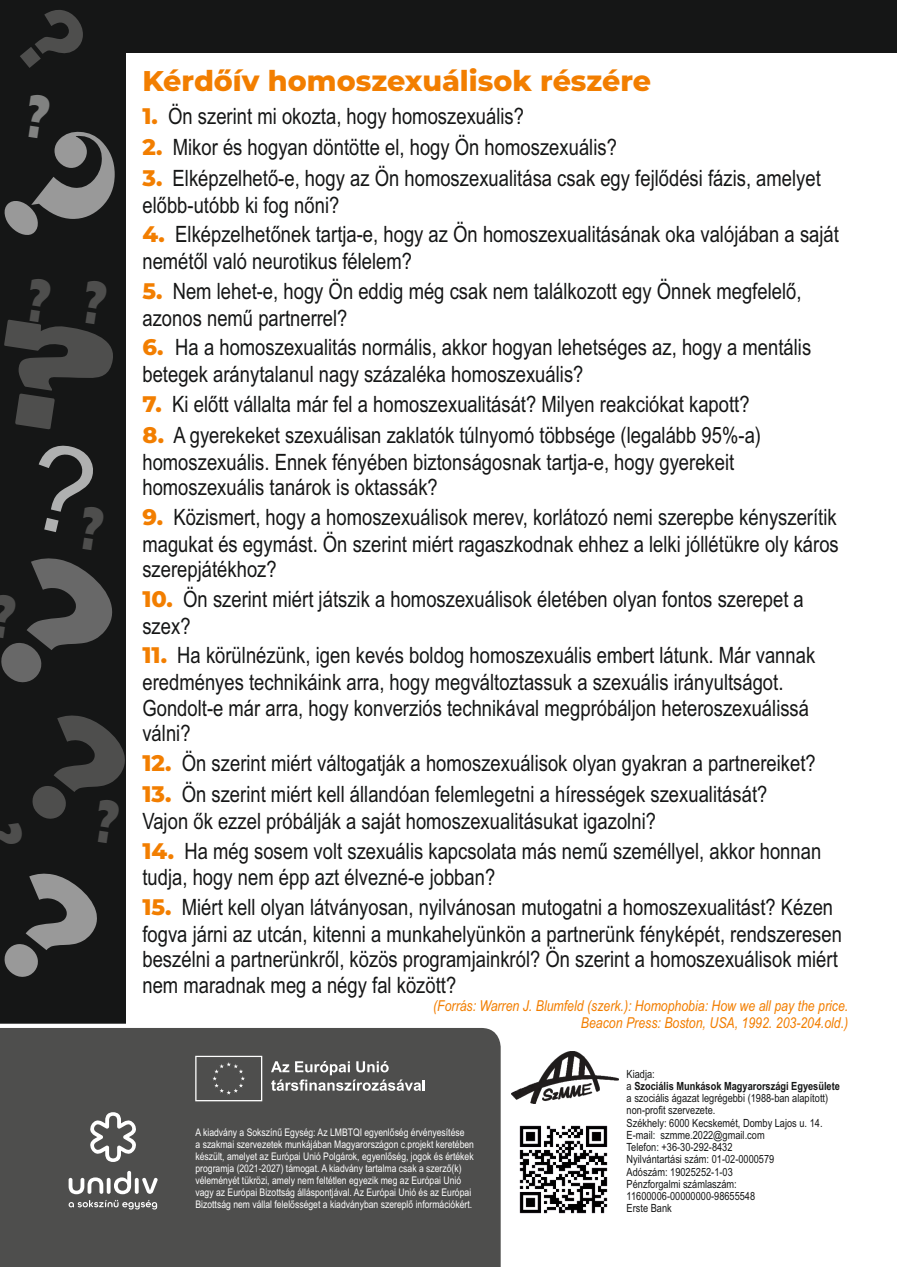
<style>
.page{position:relative;width:897px;height:1267px;background:#fff}
.page>*{position:absolute;margin:0;border:0;box-sizing:border-box;transform-origin:0 0}
.t1{font:800 28.5px "Montserrat";color:#f27e00}
.t2{font:22.5px/26.8px "Arial Narrow";color:#151616}
.t3{font:italic 15px/16.8px "Arial Narrow";color:#f27e00;text-align:right}
.t4{font:11.25px/12.3px "Arial Narrow";color:#151616}
.t5{font:10.5px/11.9px "Arial Narrow";color:#fff}
.s1{font-family:"Montserrat";font-weight:800;color:#f27e00}
.s2{font-weight:700}
</style>
<div class="page">
<div style="left:0;top:0;width:125px;height:1267px;background:#151616"></div>
<div style="left:0;top:1021px;width:501px;height:246px;background:#4e4e4d"></div>
<svg style="left:90px;top:1112px;width:46px;height:50px"></svg>
<svg style="left:69px;top:1170px;width:89px;height:39px"></svg>
<svg style="left:271px;top:1061px;width:154px;height:29px"></svg>
<svg style="left:195px;top:1055px;width:67px;height:46px"></svg>
<div style="left:0;top:0;width:897px;height:53px;background:#151616"></div>
<img style="left:511px;top:1051px;width:108px;height:52px">
<img style="left:519px;top:1125px;width:89px;height:89px">
<svg style="left:125px;top:277px;width:1px;height:571px"></svg>
<svg style="left:125px;top:93px;width:1px;height:169px"></svg>
<p class="t1" style="left:142px;top:63px;width:510px">Kérdőív homoszexuálisok részére</p>
<p class="t2" style="left:142px;top:104px;width:383px"><span class="s1">1.</span> Ön szerint mi okozta, hogy homoszexuális?</p>
<p class="t2" style="left:142px;top:135px;width:476px"><span class="s1">2.</span> Mikor és hogyan döntötte el, hogy Ön homoszexuális?</p>
<p class="t2" style="left:142px;top:166px;width:680px"><span class="s1">3.</span> Elképzelhető-e, hogy az Ön homoszexualitása csak egy fejlődési fázis, amelyet előbb-utóbb ki fog nőni?</p>
<p class="t2" style="left:142px;top:223px;width:698px"><span class="s1">4.</span> Elképzelhetőnek tartja-e, hogy az Ön homoszexualitásának oka valójában a saját nemétől való neurotikus félelem?</p>
<p class="t2" style="left:142px;top:279px;width:660px"><span class="s1">5.</span> Nem lehet-e, hogy Ön eddig még csak nem találkozott egy Önnek megfelelő, azonos nemű partnerrel?</p>
<p class="t2" style="left:142px;top:336px;width:670px"><span class="s1">6.</span> Ha a homoszexualitás normális, akkor hogyan lehetséges az, hogy a mentális betegek aránytalanul nagy százaléka homoszexuális?</p>
<p class="t2" style="left:142px;top:392px;width:609px"><span class="s1">7.</span> Ki előtt vállalta már fel a homoszexualitását? Milyen reakciókat kapott?</p>
<p class="t2" style="left:142px;top:424px;width:620px;line-height:26.1px"><span class="s1">8.</span> A gyerekeket szexuálisan zaklatók túlnyomó többsége (legalább 95%-a) homoszexuális. Ennek fényében biztonságosnak tartja-e, hogy gyerekeit homoszexuális tanárok is oktassák?</p>
<p class="t2" style="left:142px;top:506px;width:698px;line-height:26.1px;text-align:justify"><span class="s1">9.</span> Közismert, hogy a homoszexuálisok merev, korlátozó nemi szerepbe kényszerítik magukat és egymást. Ön szerint miért ragaszkodnak ehhez a lelki jóllétükre oly káros szerepjátékhoz?</p>
<p class="t2" style="left:142px;top:587px;width:663px"><span class="s1">10.</span> Ön szerint miért játszik a homoszexuálisok életében olyan fontos szerepet a szex?</p>
<p class="t2" style="left:142px;top:644px;width:674px;line-height:26px"><span class="s1">11.</span> Ha körülnézünk, igen kevés boldog homoszexuális embert látunk. Már vannak eredményes technikáink arra, hogy megváltoztassuk a szexuális irányultságot.<br>Gondolt-e már arra, hogy konverziós technikával megpróbáljon heteroszexuálissá válni?</p>
<p class="t2" style="left:142px;top:751px;width:675px"><span class="s1">12.</span> Ön szerint miért váltogatják a homoszexuálisok olyan gyakran a partnereiket?</p>
<p class="t2" style="left:142px;top:782px;width:626px"><span class="s1">13.</span> Ön szerint miért kell állandóan felemlegetni a hírességek szexualitását?<br>Vajon ők ezzel próbálják a saját homoszexualitásukat igazolni?</p>
<p class="t2" style="left:142px;top:839px;width:680px"><span class="s1">14.</span> Ha még sosem volt szexuális kapcsolata más nemű személlyel, akkor honnan tudja, hogy nem épp azt élvezné-e jobban?</p>
<p class="t2" style="left:142px;top:896px;width:701px;line-height:26px"><span class="s1">15.</span> Miért kell olyan látványosan, nyilvánosan mutogatni a homoszexualitást? Kézen fogva járni az utcán, kitenni a munkahelyünkön a partnerünk fényképét, rendszeresen beszélni a partnerünkről, közös programjainkról? Ön szerint a homoszexuálisok miért nem maradnak meg a négy fal között?</p>
<p class="t3" style="left:433px;top:999px;width:417px">(Forrás: Warren J. Blumfeld (szerk.): Homophobia: How we all pay the price.<br>Beacon Press: Boston, USA, 1992. 203-204.old.)</p>
<p class="t4" style="left:626px;top:1068px;width:215px">Kiadja:<br>a <span class="s2">Szociális Munkások Magyarországi Egyesülete </span>a szociális ágazat legrégebbi (1988-ban alapított) non-profit szervezete.<br>Székhely: 6000 Kecskemét, Domby Lajos u. 14.<br>E-mail: szmme.2022@gmail.com<br>Telefon: +36-30-292-8432<br>Nyilvántartási szám: 01-02-0000579<br>Adószám: 19025252-1-03<br>Pénzforgalmi számlaszám:<br>11600006-00000000-98655548<br>Erste Bank</p>
<p class="t5" style="left:195px;top:1127px;width:280px">A kiadvány a Sokszínű Egység: Az LMBTQI egyenlőség érvényesítése<br>a szakmai szervezetek munkájában Magyarországon c.projekt keretében készült, amelyet az Európai Unió Polgárok, egyenlőség, jogok és értékek programja (2021-2027) támogat. A kiadvány tartalma csak a szerző(k) véleményét tükrözi, amely nem feltétlen egyezik meg az Európai Unió vagy az Európai Bizottság álláspontjával. Az Európai Unió és az Európai Bizottság nem vállal felelősséget a kiadványban szereplő információkért.</p>
</div>
